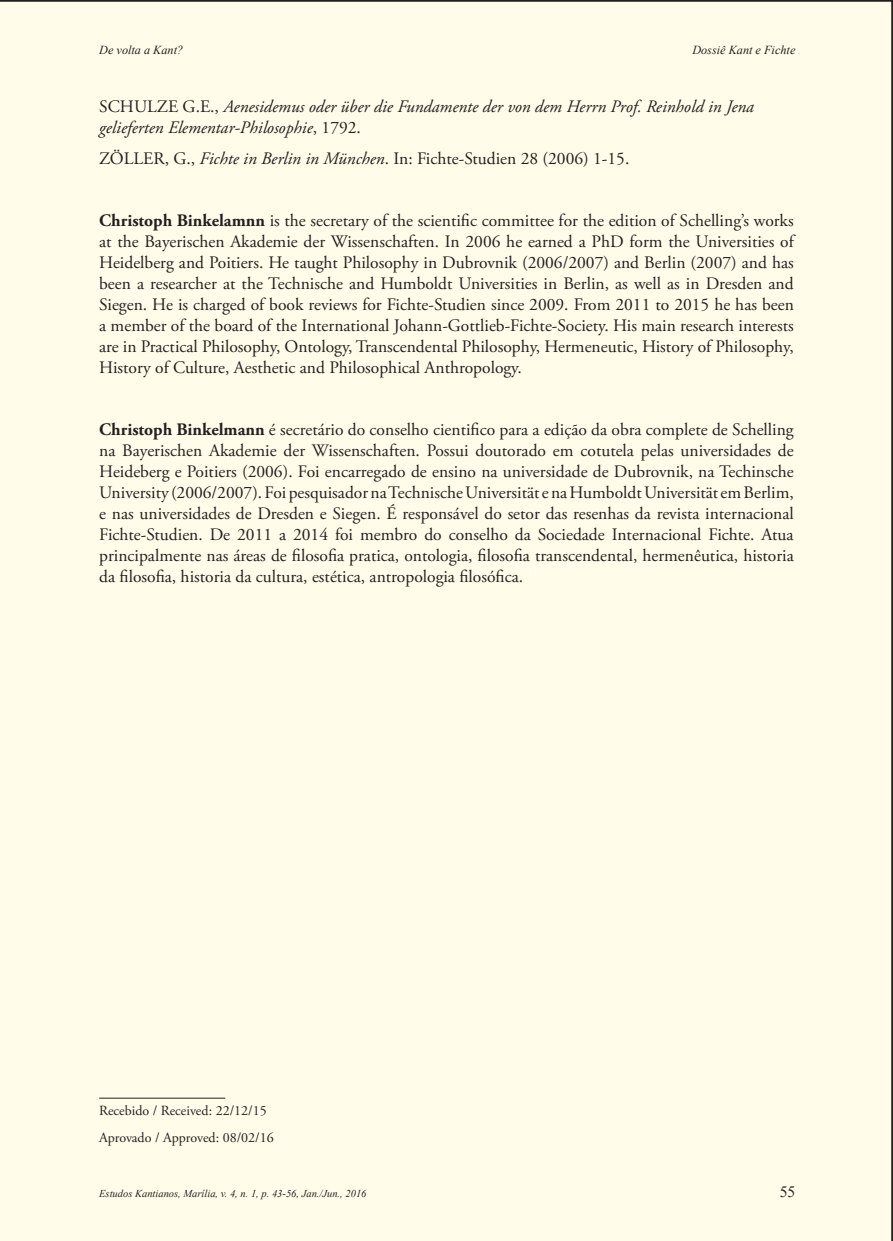
<style>
.page{position:relative;width:893px;height:1241px;background:#fff}
.page>*{position:absolute;margin:0;border:0;box-sizing:border-box;transform-origin:0 0}
.t1{font:17.5px/21px "Adobe Garamond Pro";color:#231f20;text-align:justify}
.t2{font:italic 17.5px/21px "Adobe Garamond Pro";color:#231f20}
.t3{font:15.75px "Times New Roman";color:#231f20}
.t4{font:14px/26.8px "Adobe Garamond Pro";color:#231f20}
.t5{font:italic 12.25px "Times New Roman";color:#231f20}
.t6{font:italic 10.5px "Times New Roman";color:#231f20}
.s1{font-style:normal}
.s2{font-style:italic}
.s3{font-weight:700}
</style>
<div class="page">
<div style="left:0;top:0;width:893px;height:1240px;background:#fffde9"></div>
<hr style="left:99px;top:1097px;width:126px;height:1px;background:#231f20">
<p class="t5" style="left:99px;top:41px;width:86px">De volta a Kant?</p>
<p class="t5" style="left:692px;top:41px;width:105px">Dossiê Kant e Fichte</p>
<p class="t2" style="left:99px;top:96px;width:656px"><span class="s1">SCHULZE G.E.,</span> Aenesidemus oder über die Fundamente der von dem Herrn Prof. Reinhold in Jena gelieferten Elementar-Philosophie<span class="s1">, 1792.</span></p>
<p class="t1" style="left:99px;top:148px;width:532px">ZÖLLER, G., <span class="s2">Fichte in Berlin in München</span>. In: Fichte-Studien 28 (2006) 1-15.</p>
<p class="t1" style="left:99px;top:210px;width:696px"><span class="s3">Christoph Binkelamnn</span> is the secretary of the scientific committee for the edition of Schelling’s works at the Bayerischen Akademie der Wissenschaften. In 2006 he earned a PhD form the Universities of Heidelberg and Poitiers. He taught Philosophy in Dubrovnik (2006/2007) and Berlin (2007) and has been a researcher at the Technische and Humboldt Universities in Berlin, as well as in Dresden and Siegen. He is charged of book reviews for Fichte-Studien since 2009. From 2011 to 2015 he has been a member of the board of the International Johann-Gottlieb-Fichte-Society. His main research interests are in Practical Philosophy, Ontology, Transcendental Philosophy, Hermeneutic, History of Philosophy, History of Culture, Aesthetic and Philosophical Anthropology.</p>
<p class="t1" style="left:99px;top:419px;width:696px"><span class="s3">Christoph Binkelmann</span> é secretário do conselho cientifico para a edição da obra complete de Schelling na Bayerischen Akademie der Wissenschaften. Possui doutorado em cotutela pelas universidades de Heideberg e Poitiers (2006). Foi encarregado de ensino na universidade de Dubrovnik, na Techinsche University (2006/2007). Foi pesquisador na Technische Universität e na Humboldt Universität em Berlim, e nas universidades de Dresden e Siegen. É responsável do setor das resenhas da revista internacional Fichte-Studien. De 2011 a 2014 foi membro do conselho da Sociedade Internacional Fichte. Atua principalmente nas áreas de filosofia pratica, ontologia, filosofia transcendental, hermenêutica, historia da filosofia, historia da cultura, estética, antropologia filosófica. <sup>37</sup></p>
<p class="t4" style="left:99px;top:1097px;width:176px">Recebido / Received: 22/12/15<br>Aprovado / Approved: 08/02/16</p>
<p class="t6" style="left:99px;top:1185px;width:269px">Estudos Kantianos, Marília, v. 4, n. 1, p. 43-56, Jan./Jun., 2016</p>
<p class="t3" style="left:780px;top:1180px;width:17px">55</p>
</div>
